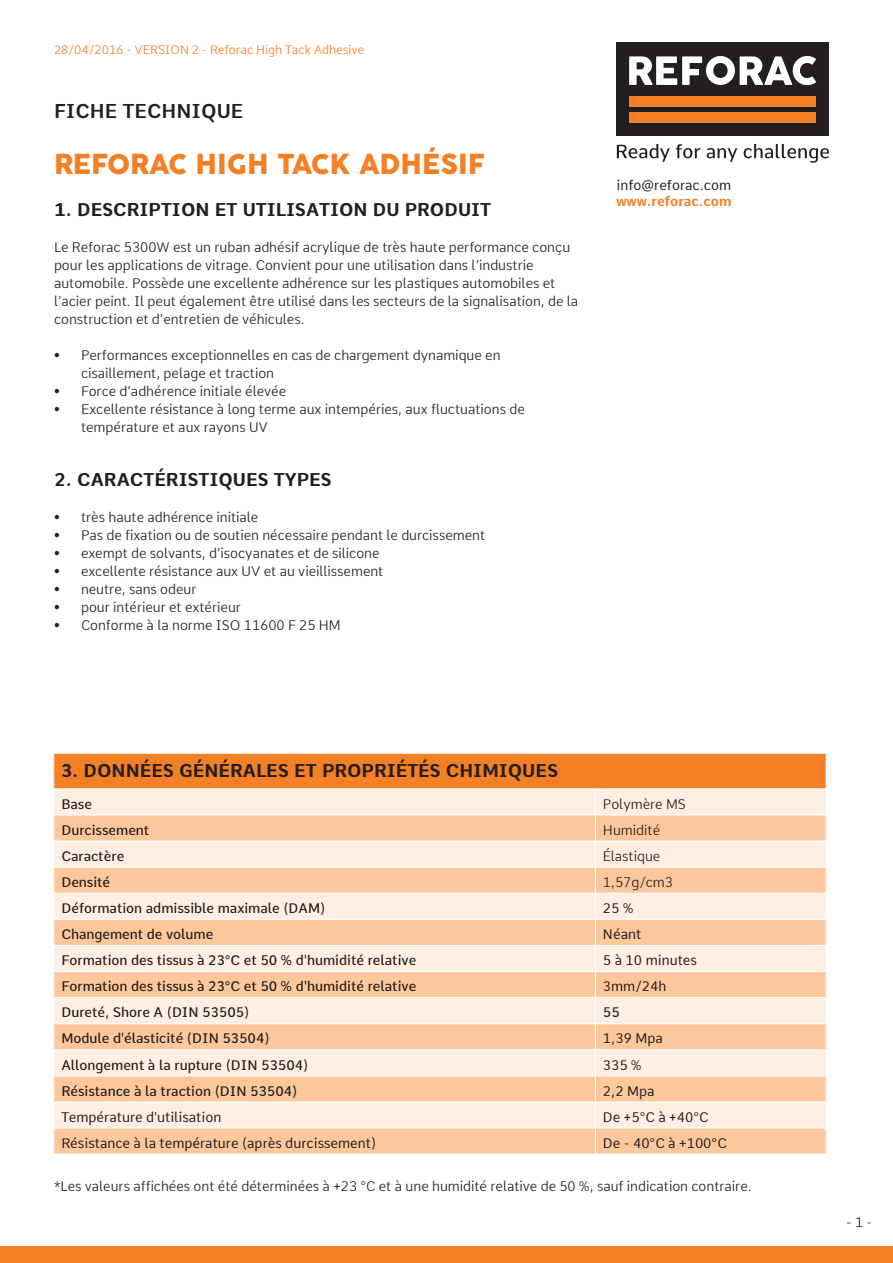
<style>
.page{position:relative;width:893px;height:1263px;background:#fff}
.page>*{position:absolute;margin:0;border:0;box-sizing:border-box;transform-origin:0 0}
.t1{font:27px "Cocogoose Pro";color:#f47f24}
.t2{font:600 19.5px "Comme";color:#231f20}
.t3{font:700 18px "Comme";color:#231f20}
.t4{font:300 13.5px/18px "Comme";color:#231f20}
.t5{font:500 13.5px "Comme";color:#231f20}
.t6{font:13.5px "Comme";color:#231f20}
.t7{font:700 13.5px "Comme";color:#f47f24}
.t8{font:300 12px "Comme";color:#f47f24}
</style>
<div class="page">
<div style="left:0;top:1246px;width:893px;height:17px;background:#f47f24"></div>
<div style="left:54px;top:753px;width:772px;height:36px;background:#f47f24"></div>
<div style="left:54px;top:789px;width:772px;height:25px;background:#feefe2"></div>
<svg style="left:54px;top:815px;width:772px;height:338px;background:#fcdabc"></svg>
<hr style="left:53px;top:753px;width:542px;height:1px;background:#fff">
<hr style="left:595px;top:753px;width:232px;height:1px;background:#fff">
<hr style="left:53px;top:788px;width:542px;height:1px;background:#fff">
<hr style="left:595px;top:788px;width:232px;height:1px;background:#fff">
<hr style="left:53px;top:840px;width:542px;height:1px;background:#fff">
<hr style="left:595px;top:840px;width:232px;height:1px;background:#fff">
<hr style="left:53px;top:866px;width:542px;height:2px;background:#fff">
<hr style="left:595px;top:866px;width:232px;height:2px;background:#fff">
<hr style="left:53px;top:893px;width:542px;height:1px;background:#fff">
<hr style="left:595px;top:893px;width:232px;height:1px;background:#fff">
<hr style="left:53px;top:919px;width:542px;height:1px;background:#fff">
<hr style="left:595px;top:919px;width:232px;height:1px;background:#fff">
<hr style="left:53px;top:945px;width:542px;height:1px;background:#fff">
<hr style="left:595px;top:945px;width:232px;height:1px;background:#fff">
<hr style="left:53px;top:971px;width:542px;height:1px;background:#fff">
<hr style="left:595px;top:971px;width:232px;height:1px;background:#fff">
<hr style="left:53px;top:997px;width:542px;height:1px;background:#fff">
<hr style="left:595px;top:997px;width:232px;height:1px;background:#fff">
<hr style="left:53px;top:1023px;width:542px;height:1px;background:#fff">
<hr style="left:595px;top:1023px;width:232px;height:1px;background:#fff">
<hr style="left:53px;top:1049px;width:542px;height:1px;background:#fff">
<hr style="left:595px;top:1049px;width:232px;height:1px;background:#fff">
<hr style="left:53px;top:1075px;width:542px;height:1px;background:#fff">
<hr style="left:595px;top:1075px;width:232px;height:1px;background:#fff">
<hr style="left:53px;top:1101px;width:542px;height:1px;background:#fff">
<hr style="left:595px;top:1101px;width:232px;height:1px;background:#fff">
<hr style="left:53px;top:1127px;width:542px;height:1px;background:#fff">
<hr style="left:595px;top:1127px;width:232px;height:1px;background:#fff">
<svg style="left:595px;top:789px;width:1px;height:364px"></svg>
<div style="left:617px;top:43px;width:212px;height:93px;background:#231f20"></div>
<div style="left:629px;top:97px;width:187px;height:10px;background:#f47f24"></div>
<div style="left:629px;top:112px;width:187px;height:10px;background:#f47f24"></div>
<svg style="left:629px;top:56px;width:187px;height:29px"></svg>
<svg style="left:617px;top:144px;width:212px;height:19px"></svg>
<p class="t8" style="left:54px;top:40px;width:312px">28/04/2016 - VERSION 2 - Reforac High Tack Adhesive</p>
<h2 class="t2" style="left:54px;top:94px;width:191px">FICHE TECHNIQUE</h2>
<h1 class="t1" style="left:54px;top:148px;width:433px">REFORAC HIGH TACK ADHÉSIF</h1>
<h3 class="t3" style="left:54px;top:193px;width:439px">1. Description et utilisation du produit</h3>
<p class="t4" style="left:54px;top:236px;width:526px">Le Reforac 5300W est un ruban adhésif acrylique de très haute performance conçu pour les applications de vitrage. Convient pour une utilisation dans l’industrie automobile. Possède une excellente adhérence sur les plastiques automobiles et l’acier peint. Il peut également être utilisé dans les secteurs de la signalisation, de la construction et d’entretien de véhicules.</p>
<p class="t4" style="left:81px;top:344px;width:421px;text-indent:-27px">• Performances exceptionnelles en cas de chargement dynamique en cisaillement, pelage et traction</p>
<p class="t4" style="left:54px;top:380px;width:234px">• Force d’adhérence initiale élevée</p>
<p class="t4" style="left:81px;top:398px;width:445px;text-indent:-27px">• Excellente résistance à long terme aux intempéries, aux fluctuations de température et aux rayons UV</p>
<h3 class="t3" style="left:54px;top:463px;width:279px">2. Caractéristiques types</h3>
<p class="t4" style="left:54px;top:506px;width:206px">• très haute adhérence initiale</p>
<p class="t4" style="left:54px;top:524px;width:433px">• Pas de fixation ou de soutien nécessaire pendant le durcissement</p>
<p class="t4" style="left:54px;top:542px;width:327px">• exempt de solvants, d’isocyanates et de silicone</p>
<p class="t4" style="left:54px;top:560px;width:331px">• excellente résistance aux UV et au vieillissement</p>
<p class="t4" style="left:54px;top:578px;width:144px">• neutre, sans odeur</p>
<p class="t4" style="left:54px;top:596px;width:188px">• pour intérieur et extérieur</p>
<p class="t4" style="left:54px;top:614px;width:288px">• Conforme à la norme ISO 11600 F 25 HM</p>
<p class="t6" style="left:617px;top:176px;width:116px">info@reforac.com</p>
<p class="t7" style="left:617px;top:189px;width:116px">www.reforac.com</p>
<h3 class="t3" style="left:61px;top:755px;width:50px">3. DONNÉES</h3>
<h3 class="t3" style="left:179px;top:755px;width:27px">GÉNÉRALES</h3>
<h3 class="t3" style="left:294px;top:755px;width:41px">ET PROPRIÉTÉS</h3>
<h3 class="t3" style="left:446px;top:755px;width:66px">CHIMIQUES</h3>
<p class="t5" style="left:61px;top:792px;width:32px">Base</p>
<p class="t4" style="left:603px;top:793px;width:84px">Polymère MS</p>
<p class="t5" style="left:61px;top:818px;width:89px">Durcissement</p>
<p class="t4" style="left:603px;top:819px;width:59px">Humidité</p>
<p class="t5" style="left:61px;top:844px;width:64px">Caractère</p>
<p class="t4" style="left:603px;top:845px;width:59px">Élastique</p>
<p class="t5" style="left:61px;top:870px;width:50px">Densité</p>
<p class="t4" style="left:603px;top:871px;width:71px">1,57g/cm3</p>
<p class="t5" style="left:61px;top:896px;width:266px">Déformation admissible maximale (DAM)</p>
<p class="t6" style="left:603px;top:899px;width:32px">25 %</p>
<p class="t5" style="left:61px;top:922px;width:154px">Changement de volume</p>
<p class="t6" style="left:603px;top:926px;width:40px">Néant</p>
<p class="t5" style="left:61px;top:949px;width:356px">Formation des tissus à 23°C et 50 % d'humidité relative</p>
<p class="t6" style="left:603px;top:952px;width:95px">5 à 10 minutes</p>
<p class="t5" style="left:61px;top:975px;width:356px">Formation des tissus à 23°C et 50 % d'humidité relative</p>
<p class="t6" style="left:603px;top:978px;width:65px">3mm/24h</p>
<p class="t5" style="left:61px;top:1001px;width:190px">Dureté, Shore A (DIN 53505)</p>
<p class="t5" style="left:603px;top:1001px;width:18px">55</p>
<p class="t5" style="left:61px;top:1027px;width:210px">Module d'élasticité (DIN 53504)</p>
<p class="t6" style="left:603px;top:1030px;width:61px">1,39 Mpa</p>
<p class="t5" style="left:61px;top:1053px;width:249px">Allongement à la rupture (DIN 53504)</p>
<p class="t6" style="left:603px;top:1056px;width:40px">335 %</p>
<p class="t5" style="left:61px;top:1079px;width:238px">Résistance à la traction (DIN 53504)</p>
<p class="t6" style="left:603px;top:1082px;width:53px">2,2 Mpa</p>
<p class="t6" style="left:61px;top:1108px;width:162px">Température d'utilisation</p>
<p class="t6" style="left:603px;top:1108px;width:107px">De +5°C à +40°C</p>
<p class="t6" style="left:61px;top:1134px;width:316px">Résistance à la température (après durcissement)</p>
<p class="t6" style="left:603px;top:1134px;width:125px">De - 40°C à +100°C</p>
<p class="t4" style="left:54px;top:1175px;width:699px">*Les valeurs affichées ont été déterminées à +23 °C et à une humidité relative de 50 %, sauf indication contraire.</p>
<p class="t4" style="left:846px;top:1211px;width:27px">- 1 -</p>
</div>
